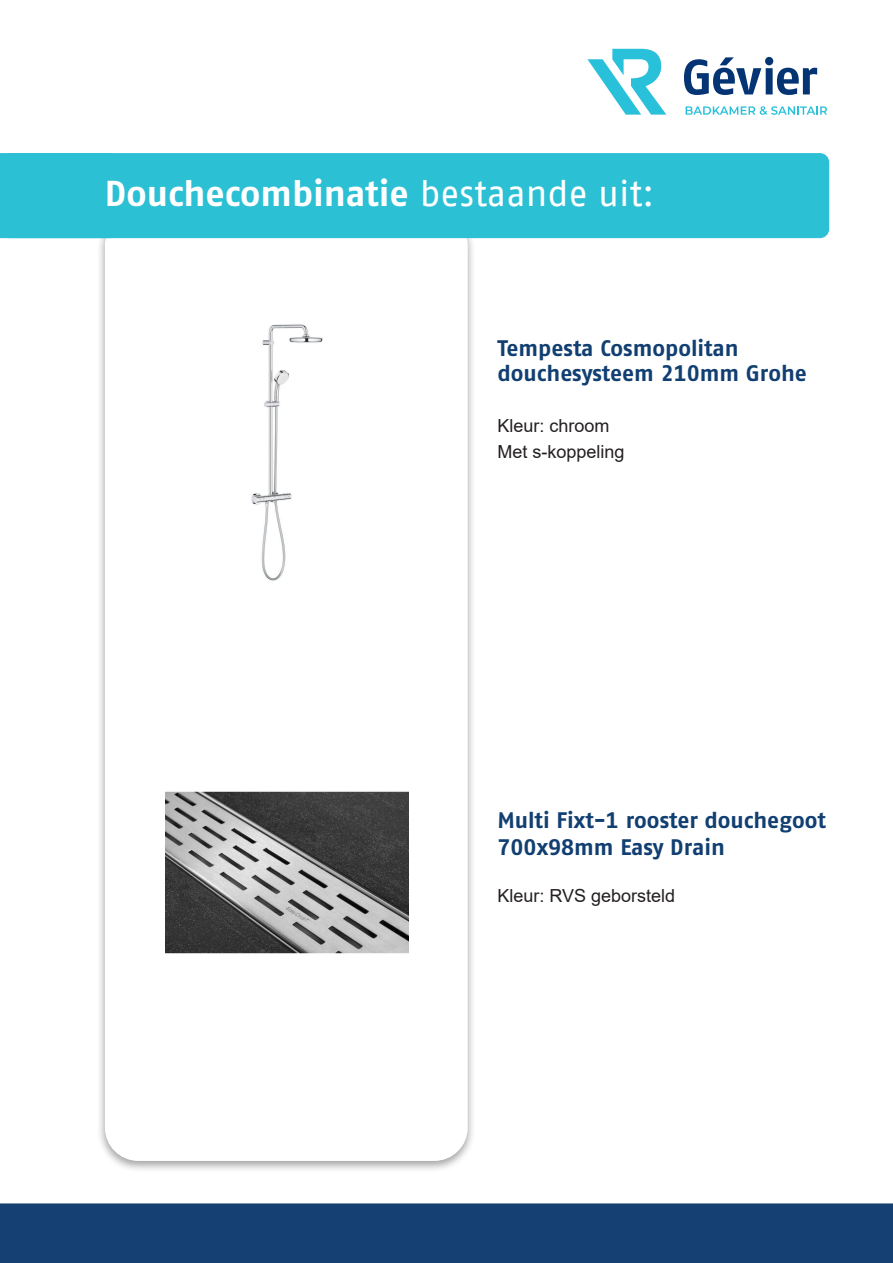
<style>
.page{position:relative;width:893px;height:1263px;background:#fff}
.page>*{position:absolute;margin:0;border:0;box-sizing:border-box;transform-origin:0 0}
.t1{font:36px "Fago No Bold TF";color:#fff}
.t2{font:22.5px/27px "Fago No Bold TF";color:#123f71}
.t3{font:18px "Arial";color:#231f20}
.s1{font-family:"Fago No"}
</style>
<div class="page">
<div style="left:97px;top:209px;width:379px;height:964px;background:#231f20;opacity:.41"></div>
<div style="left:106px;top:213px;width:361px;height:947px;background:#fff;border-radius:33px"></div>
<div style="left:1px;top:154px;width:827px;height:83px;background:#2cc0d5;border-radius:9px"></div>
<div style="left:0;top:153px;width:829px;height:85px;border:2px solid #2cc0d5;border-radius:9px"></div>
<svg style="left:587px;top:49px;width:79px;height:66px"></svg>
<svg style="left:684px;top:57px;width:133px;height:38px"></svg>
<svg style="left:686px;top:106px;width:141px;height:9px"></svg>
<div style="left:1px;top:1204px;width:891px;height:58px;background:#154073"></div>
<div style="left:0;top:1203px;width:893px;height:60px;border:2px solid #154073"></div>
<div style="left:1px;top:154px;width:109px;height:83px;background:#2cc0d5"></div>
<div style="left:0;top:153px;width:111px;height:85px;border:2px solid #2cc0d5"></div>
<svg style="left:0;top:1203px;width:1px;height:60px"></svg>
<img style="left:166px;top:791px;width:242px;height:163px">
<img style="left:251px;top:324px;width:72px;height:257px">
<p class="t1" style="left:105px;top:172px;width:551px">Douchecombinatie <span class="s1">bestaande uit:</span></p>
<p class="t2" style="left:497px;top:334px;width:243px">Tempesta Cosmopolitan</p>
<p class="t2" style="left:497px;top:359px;width:311px">douchesysteem 210mm Grohe</p>
<p class="t3" style="left:497px;top:413px;width:114px">Kleur: chroom</p>
<p class="t3" style="left:497px;top:439px;width:129px">Met s-koppeling</p>
<p class="t2" style="left:497px;top:806px;width:330px">Multi Fixt-1 rooster douchegoot<br>700x98mm Easy Drain</p>
<p class="t3" style="left:497px;top:883px;width:179px">Kleur: RVS geborsteld</p>
</div>
